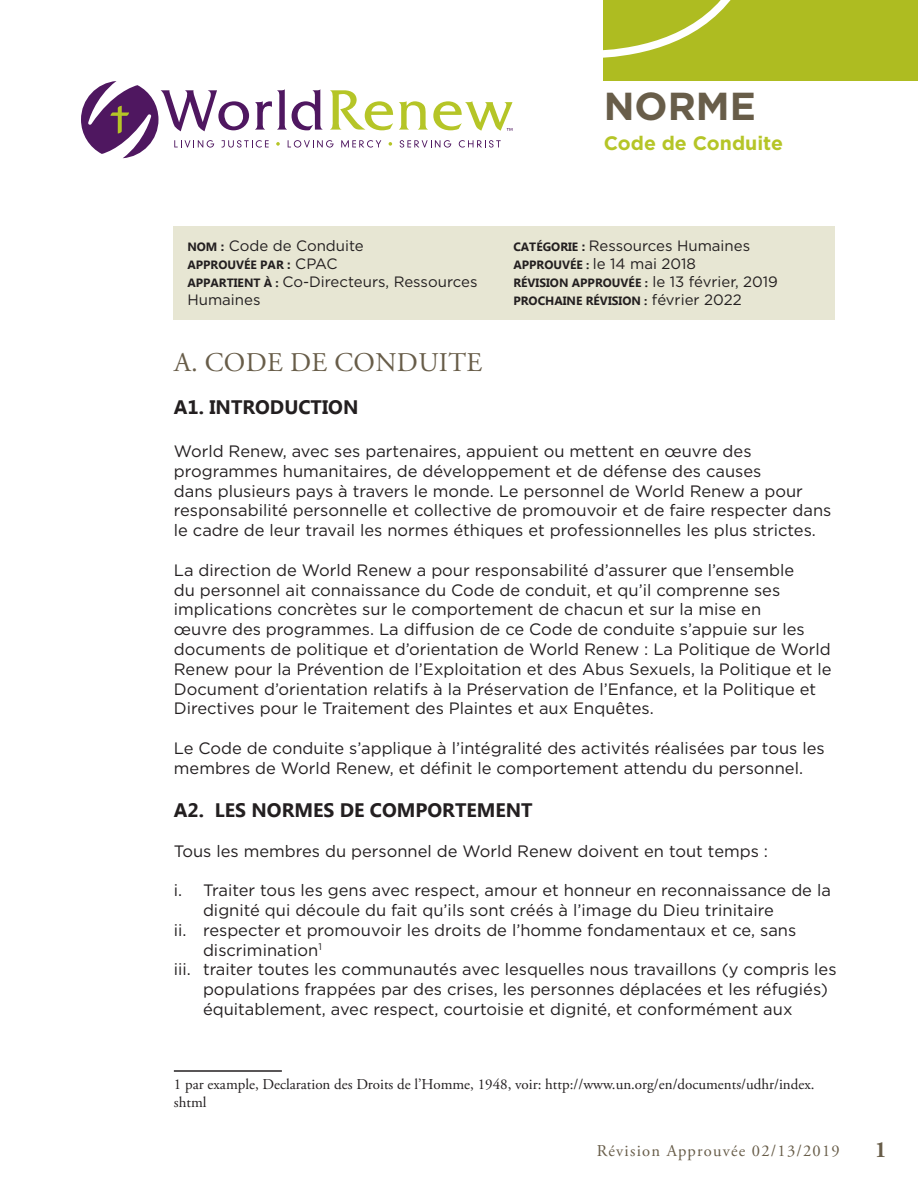
<style>
.page{position:relative;width:918px;height:1188px;background:#fff}
.page>*{position:absolute;margin:0;border:0;box-sizing:border-box;transform-origin:0 0}
.t1{font:700 39px "Gotham";color:#685d49}
.HEADING{font:27px "Adobe Garamond Pro";letter-spacing:.015em;color:#685d49}
.t2{font:700 23.1px "Adobe Garamond Pro";color:#685d49}
.SUBHEAD__BOLD__CAPS1{font:700 19.5px "Microsoft New Tai Lue";color:#231f20}
.t3{font:700 19.5px "Gotham";color:#b5c527}
.t4{font:16.5px/19.8px "Gotham";color:#231f20}
.t5{font:16.5px "Adobe Garamond Pro";letter-spacing:.075em;color:#685d49}
.t6{font:15px/18px "Gotham";color:#231f20}
.FOOT_NOTE{font:15px/18px "Adobe Garamond Pro";color:#231f20}
.t7{font:700 12px "Microsoft New Tai Lue";color:#231f20}
.s1{font-family:"Microsoft New Tai Lue";font-weight:700;font-size:12px}
.s2{font-weight:700;font-size:12px}
.s3{font-family:"Gotham"}
.s4{font-family:"Gotham";font-weight:400;font-size:15px}
</style>
<div class="page">
<svg style="left:400px;top:140px;width:51px;height:8px"></svg>
<svg style="left:459px;top:140px;width:42px;height:8px"></svg>
<svg style="left:81px;top:81px;width:312px;height:77px"></svg>
<svg style="left:399px;top:101px;width:114px;height:30px"></svg>
<div style="left:604px;top:0;width:314px;height:81px;background:#aebc21"></div>
<svg style="left:604px;top:0;width:127px;height:58px"></svg>
<div style="left:174px;top:226px;width:661px;height:94px;background:#e7e6d3"></div>
<hr style="left:174px;top:1070px;width:108px;height:2px;background:#231f20">
<p class="t6" style="left:187px;top:237px;width:178px"><span class="s1">NOM</span> <span class="s2">:</span> Code de Conduite</p>
<p class="t7" style="left:187px;top:258px;width:152px">APPROUVÉE PAR <span class="s3">:</span> <span class="s4">CPAC</span></p>
<p class="t6" style="left:187px;top:273px;width:292px"><span class="s1">APPARTIENT À :</span> Co-Directeurs, Ressources<br>Humaines</p>
<h1 class="t1" style="left:604px;top:81px;width:154px">NORME</h1>
<p class="t3" style="left:604px;top:131px;width:181px">Code de Conduite</p>
<p class="t6" style="left:513px;top:237px;width:238px"><span class="s1">CATÉGORIE</span> <span class="s2">:</span> Ressources Humaines</p>
<p class="t6" style="left:513px;top:255px;width:184px"><span class="s1">APPROUVÉE :</span> le 14 mai 2018</p>
<p class="t7" style="left:513px;top:276px;width:266px">RÉVISION APPROUVÉE : <span class="s4">le 13 février, 2019</span></p>
<p class="t7" style="left:513px;top:294px;width:230px">PROCHAINE RÉVISION : <span class="s4">février 2022</span></p>
<p class="HEADING" style="left:174px;top:346px;width:310px">A. CODE DE CONDUITE</p>
<p class="SUBHEAD__BOLD__CAPS1" style="left:174px;top:396px;width:186px">A1. INTRODUCTION</p>
<p class="t4" style="left:174px;top:441px;width:659px">World Renew, avec ses partenaires, appuient ou mettent en œuvre des programmes humanitaires, de développement et de défense des causes<br>dans plusieurs pays à travers le monde. Le personnel de World Renew a pour responsabilité personnelle et collective de promouvoir et de faire respecter dans le cadre de leur travail les normes éthiques et professionnelles les plus strictes.</p>
<p class="t4" style="left:174px;top:560px;width:659px">La direction de World Renew a pour responsabilité d’assurer que l’ensemble<br>du personnel ait connaissance du Code de conduit, et qu’il comprenne ses implications concrètes sur le comportement de chacun et sur la mise en<br>œuvre des programmes. La diffusion de ce Code de conduite s’appuie sur les documents de politique et d’orientation de World Renew : La Politique de World Renew pour la Prévention de l’Exploitation et des Abus Sexuels, la Politique et le Document d’orientation relatifs à la Préservation de l’Enfance, et la Politique et Directives pour le Traitement des Plaintes et aux Enquêtes.</p>
<p class="t4" style="left:174px;top:738px;width:652px">Le Code de conduite s’applique à l’intégralité des activités réalisées par tous les membres de World Renew, et définit le comportement attendu du personnel.</p>
<p class="SUBHEAD__BOLD__CAPS1" style="left:174px;top:799px;width:360px">A2. LES NORMES DE COMPORTEMENT</p>
<p class="t4" style="left:174px;top:840px;width:596px">Tous les membres du personnel de World Renew doivent en tout temps :</p>
<p class="t4" style="left:203px;top:880px;width:629px;text-indent:-29px">i. Traiter tous les gens avec respect, amour et honneur en reconnaissance de la dignité qui découle du fait qu’ils sont créés à l’image du Dieu trinitaire</p>
<p class="t4" style="left:203px;top:920px;width:595px;text-indent:-29px">ii. respecter et promouvoir les droits de l’homme fondamentaux et ce, sans discrimination<sup>1</sup></p>
<p class="t4" style="left:203px;top:959px;width:635px;text-indent:-29px">iii. traiter toutes les communautés avec lesquelles nous travaillons (y compris les populations frappées par des crises, les personnes déplacées et les réfugiés) équitablement, avec respect, courtoisie et dignité, et conformément aux</p>
<p class="FOOT_NOTE" style="left:174px;top:1076px;width:642px">1 par example, Declaration des Droits de l’Homme, 1948, voir: http://www.un.org/en/documents/udhr/index. shtml</p>
<p class="t5" style="left:597px;top:1140px;width:245px">Révision Approuvée 02/13/2019</p>
<h3 class="t2" style="left:875px;top:1137px;width:14px">1</h3>
</div>
